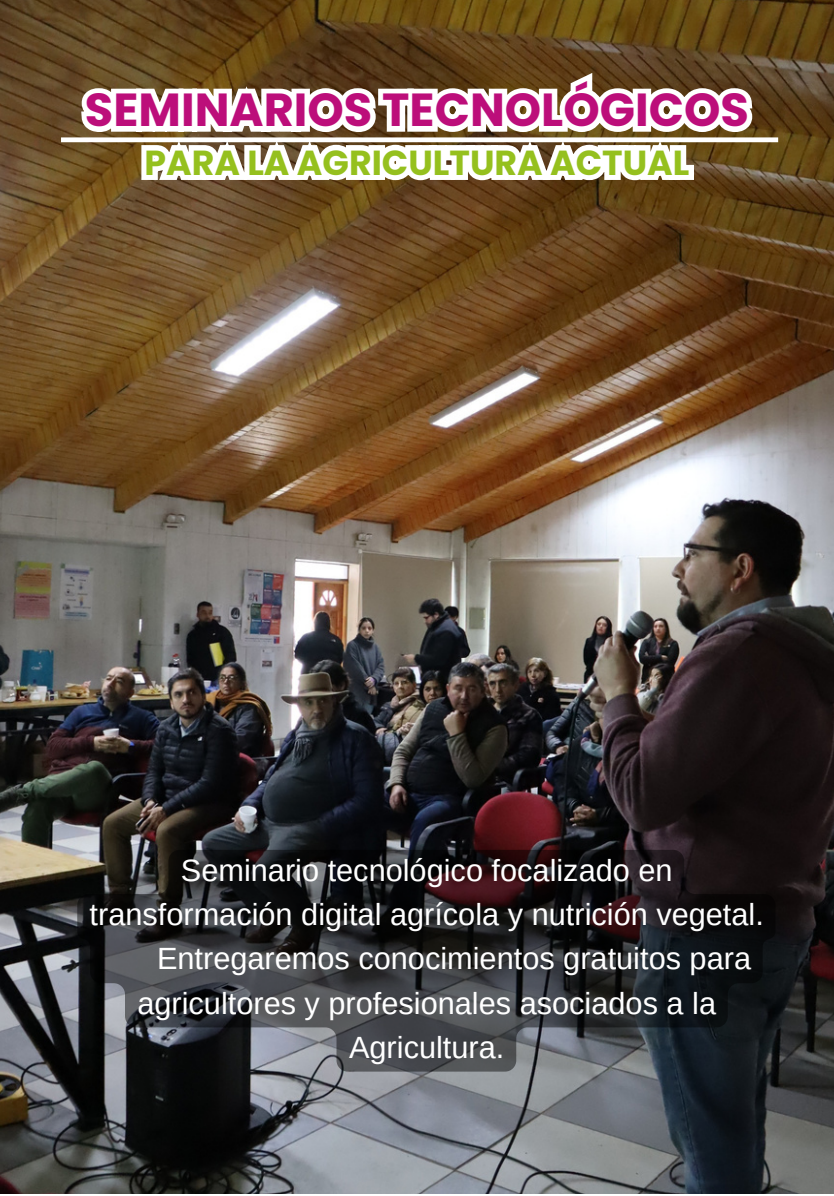
<style>
.page{position:relative;width:834px;height:1196px;background:#fff}
.page>*{position:absolute;margin:0;border:0;box-sizing:border-box;transform-origin:0 0}
.t1{font:700 46.4px "Poppins";color:#bc0e7a}
.t2{font:700 34.8px "Poppins";color:#95c01e}
.t3{font:30.8px/44.2px "Arimo";color:#fff;text-align:center}
</style>
<div class="page">
<img style="left:0;top:0;width:834px;height:1193px">
<div style="left:61px;top:137px;width:717px;height:5px;background:#fff"></div>
<svg style="left:73px;top:49px;width:688px;height:100px"></svg>
<svg style="left:136px;top:124px;width:563px;height:65px"></svg>
<svg style="left:77px;top:849px;width:698px;height:222px;background:#2e2e31"></svg>
<p class="t1" style="left:85px;top:78px;width:665px">SEMINARIOS TECNOLÓGICOS</p>
<p class="t2" style="left:144px;top:138px;width:546px">PARA LA AGRICULTURA ACTUAL</p>
<p class="t3" style="left:90px;top:848px;width:676px">Seminario tecnológico focalizado en transformación digital agrícola y nutrición vegetal.</p>
<p class="t3" style="left:157px;top:936px;width:595px">Entregaremos conocimientos gratuitos para</p>
<p class="t3" style="left:137px;top:980px;width:580px">agricultores y profesionales asociados a la</p>
<p class="t3" style="left:349px;top:1025px;width:157px">Agricultura.</p>
</div>
